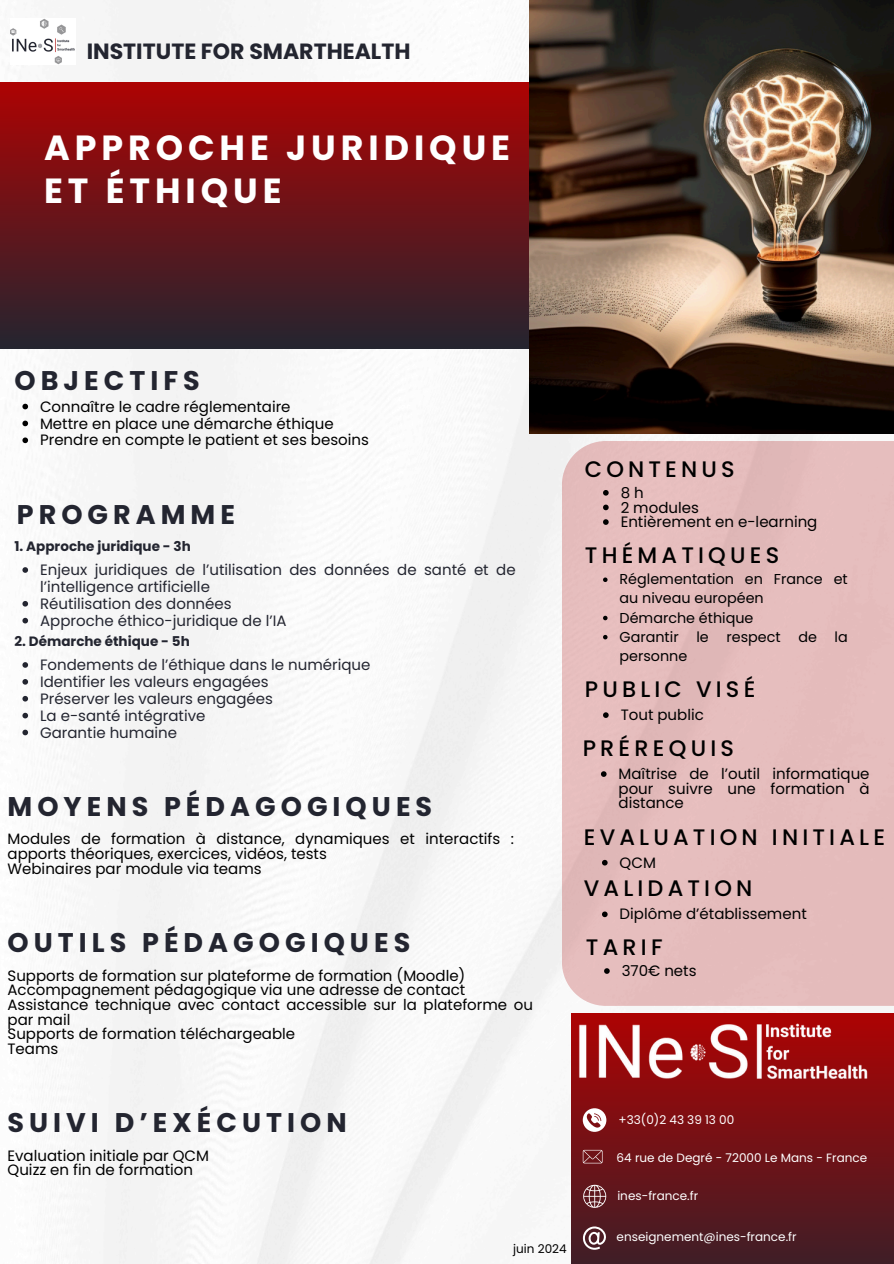
<style>
.page{position:relative;width:894px;height:1264px;background:#fff}
.page>*{position:absolute;margin:0;border:0;box-sizing:border-box;transform-origin:0 0}
.t1{font:700 34.95px/42.8px "Poppins";letter-spacing:.14em;color:#fff}
.t2{font:700 27px "Poppins";letter-spacing:.185em;color:#232530}
.t3{font:500 22.35px "Poppins";letter-spacing:.185em;color:#000}
.t4{font:700 22.05px "Poppins";color:#232530}
.t5{font:15px/14.7px "Poppins";color:#000}
.t6{font:15px/16.8px "Poppins";color:#232530}
.t7{font:14.4px/19.2px "Poppins";color:#000}
.t8{font:700 13.5px "Poppins";color:#232530}
.t9{font:12px "Poppins";color:#fff}
.t10{font:12px "Poppins";color:#000}
</style>
<div class="page">
<img style="left:0;top:0;width:893px;height:1263px">
<div style="left:0;top:83px;width:614px;height:265px;background:linear-gradient(to bottom,#ad0303,#24252f)"></div>
<img style="left:529px;top:0;width:364px;height:433px">
<img style="left:10px;top:19px;width:65px;height:46px">
<svg style="left:22px;top:404px;width:6px;height:5px"></svg>
<svg style="left:22px;top:420px;width:6px;height:6px"></svg>
<svg style="left:22px;top:437px;width:6px;height:6px"></svg>
<svg style="left:22px;top:567px;width:6px;height:6px"></svg>
<svg style="left:22px;top:601px;width:6px;height:5px"></svg>
<svg style="left:22px;top:618px;width:6px;height:5px"></svg>
<svg style="left:22px;top:662px;width:6px;height:5px"></svg>
<svg style="left:22px;top:679px;width:6px;height:5px"></svg>
<svg style="left:22px;top:696px;width:6px;height:5px"></svg>
<svg style="left:22px;top:712px;width:6px;height:6px"></svg>
<svg style="left:22px;top:729px;width:6px;height:6px"></svg>
<div style="left:561px;top:441px;width:332px;height:564px;background:#e6bdbd"></div>
<div style="left:571px;top:1013px;width:322px;height:250px;background:linear-gradient(to bottom,#ae0303,#401e27)"></div>
<img style="left:571px;top:1013px;width:304px;height:87px">
<svg style="left:603px;top:577px;width:4px;height:5px"></svg>
<svg style="left:603px;top:615px;width:4px;height:5px"></svg>
<svg style="left:603px;top:635px;width:4px;height:4px"></svg>
<svg style="left:603px;top:490px;width:5px;height:5px"></svg>
<svg style="left:603px;top:504px;width:5px;height:6px"></svg>
<svg style="left:603px;top:519px;width:5px;height:6px"></svg>
<svg style="left:582px;top:1108px;width:24px;height:23px"></svg>
<svg style="left:582px;top:1226px;width:24px;height:23px"></svg>
<svg style="left:582px;top:1184px;width:24px;height:23px"></svg>
<svg style="left:582px;top:1149px;width:20px;height:14px"></svg>
<svg style="left:603px;top:712px;width:5px;height:6px"></svg>
<svg style="left:600px;top:771px;width:6px;height:6px"></svg>
<svg style="left:601px;top:859px;width:6px;height:6px"></svg>
<svg style="left:601px;top:911px;width:6px;height:6px"></svg>
<svg style="left:604px;top:968px;width:5px;height:5px"></svg>
<h1 class="t4" style="left:87px;top:36px;width:325px">INSTITUTE FOR SMARTHEALTH</h1>
<h3 class="t1" style="left:44px;top:126px;width:467px">APPROCHE JURIDIQUE<br>ET ÉTHIQUE</h3>
<h2 class="t2" style="left:15px;top:362px;width:187px">OBJECTIFS</h2>
<p class="t5" style="left:40px;top:399px;width:252px">Connaître le cadre réglementaire</p>
<p class="t5" style="left:40px;top:416px;width:295px">Mettre en place une démarche éthique</p>
<p class="t5" style="left:40px;top:433px;width:330px">Prendre en compte le patient et ses besoins</p>
<h3 class="t2" style="left:17px;top:495px;width:219px">PROGRAMME</h3>
<p class="t8" style="left:15px;top:537px;width:178px">1. Approche juridique - 3h</p>
<p class="t6" style="left:40px;top:561px;width:477px">Enjeux juridiques de l’utilisation des données de santé et de l’intelligence artificielle</p>
<p class="t6" style="left:40px;top:595px;width:193px">Réutilisation des données</p>
<h3 class="t6" style="left:40px;top:612px;width:248px">Approche éthico-juridique de l’IA</h3>
<p class="t8" style="left:15px;top:632px;width:177px">2. Démarche éthique - 5h</p>
<p class="t6" style="left:40px;top:656px;width:332px">Fondements de l’éthique dans le numérique</p>
<p class="t6" style="left:40px;top:673px;width:230px">Identifier les valeurs engagées</p>
<h3 class="t6" style="left:40px;top:690px;width:234px">Préserver les valeurs engagées</h3>
<p class="t6" style="left:40px;top:707px;width:167px">La e-santé intégrative</p>
<h3 class="t6" style="left:40px;top:724px;width:138px">Garantie humaine</h3>
<h3 class="t2" style="left:8px;top:787px;width:426px">MOYENS PÉDAGOGIQUES</h3>
<p class="t5" style="left:8px;top:831px;width:508px">Modules de formation à distance, dynamiques et interactifs : apports théoriques, exercices, vidéos, tests<br>Webinaires par module via teams</p>
<h3 class="t2" style="left:8px;top:923px;width:404px">OUTILS PÉDAGOGIQUES</h3>
<p class="t5" style="left:8px;top:968px;width:527px">Supports de formation sur plateforme de formation (Moodle)<br>Accompagnement pédagogique via une adresse de contact Assistance technique avec contact accessible sur la plateforme ou par mail<br>Supports de formation téléchargeable<br>Teams</p>
<p class="t3" style="left:584px;top:453px;width:151px">CONTENUS</p>
<h5 class="t5" style="left:620px;top:485px;width:25px">8 h</h5>
<p class="t5" style="left:620px;top:500px;width:80px">2 modules</p>
<p class="t5" style="left:620px;top:514px;width:198px">Entièrement en e-learning</p>
<p class="t3" style="left:584px;top:539px;width:196px">THÉMATIQUES</p>
<h2 class="t7" style="left:619px;top:569px;width:230px">Réglementation en France et au niveau européen</h2>
<h5 class="t7" style="left:619px;top:608px;width:135px">Démarche éthique</h5>
<p class="t7" style="left:619px;top:627px;width:230px">Garantir le respect de la personne</p>
<h4 class="t3" style="left:584px;top:673px;width:172px">PUBLIC VISÉ</h4>
<h2 class="t5" style="left:620px;top:707px;width:85px">Tout public</h2>
<h4 class="t3" style="left:582px;top:732px;width:153px">PRÉREQUIS</h4>
<p class="t5" style="left:618px;top:766px;width:252px;text-align:justify">Maîtrise de l’outil informatique pour suivre une formation à distance</p>
<p class="t3" style="left:583px;top:821px;width:303px">EVALUATION INITIALE</p>
<p class="t5" style="left:619px;top:855px;width:38px">QCM</p>
<p class="t3" style="left:583px;top:873px;width:170px">VALIDATION</p>
<p class="t5" style="left:619px;top:906px;width:189px">Diplôme d’établissement</p>
<p class="t3" style="left:585px;top:931px;width:78px">TARIF</p>
<p class="t5" style="left:621px;top:963px;width:76px">370€ nets</p>
<h3 class="t2" style="left:8px;top:1103px;width:340px">SUIVI D’EXÉCUTION</h3>
<p class="t5" style="left:8px;top:1147px;width:203px">Evaluation initiale par QCM<br>Quizz en fin de formation</p>
<p class="t10" style="left:513px;top:1240px;width:55px">juin 2024</p>
<p class="t9" style="left:618px;top:1110px;width:117px">+33(0)2 43 39 13 00</p>
<h2 class="t9" style="left:616px;top:1149px;width:252px">64 rue de Degré - 72000 Le Mans - France</h2>
<p class="t9" style="left:617px;top:1187px;width:82px">ines-france.fr</p>
<p class="t9" style="left:616px;top:1228px;width:181px">enseignement@ines-france.fr</p>
</div>
